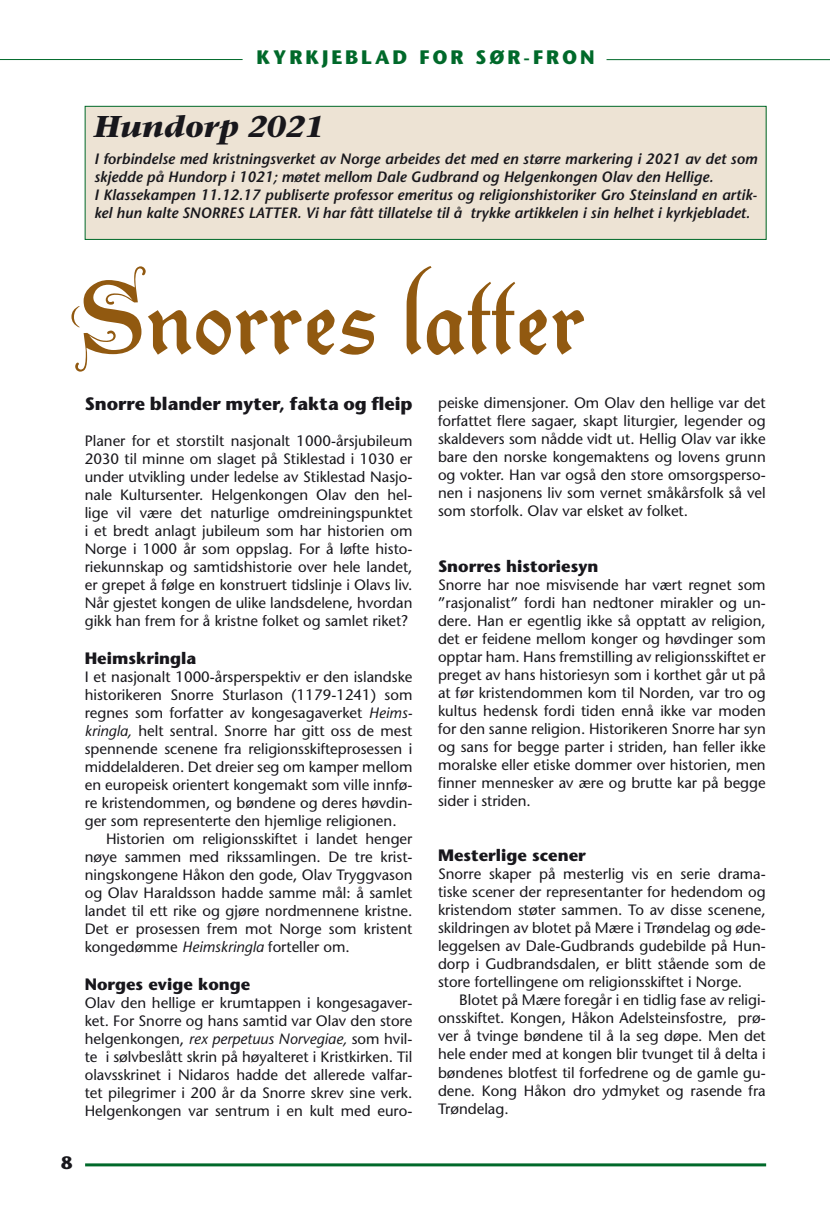
<style>
.page{position:relative;width:830px;height:1212px;background:#fff}
.page>*{position:absolute;margin:0;border:0;box-sizing:border-box;transform-origin:0 0}
.t1{font:130.2px "Frisianus";color:#915910}
.t2{font:italic 700 30px "Stone Serif Std";color:#18171c}
.t3{font:700 19.5px "Stone Sans Std";letter-spacing:.15em;color:#00692a}
.t4{font:700 18px "Stone Sans Std";color:#18171c}
.t5{font:700 16.5px "Stone Sans Std";color:#18171c}
.t6{font:500 15px/18px "Stone Sans Std";color:#18171c;text-align:justify}
.t7{font:italic 600 15px/18px "Stone Sans Std";color:#18171c}
.s1{font-family:"Frisianus Spesial"}
.s2{font-style:italic}
</style>
<div class="page">
<hr style="left:85px;top:1163px;width:680px;height:3px;background:#00692a">
<hr style="left:0;top:59px;width:242px;height:1px;background:#00692a">
<hr style="left:606px;top:59px;width:223px;height:1px;background:#00692a">
<div style="left:85px;top:106px;width:680px;height:133px;background:#ede3d4"></div>
<div style="left:85px;top:106px;width:681px;height:134px;border:1px solid #00692a"></div>
<h3 class="t3" style="left:256px;top:46px;width:339px">KYRKJEBLAD FOR SØR-FRON</h3>
<h2 class="t2" style="left:94px;top:108px;width:231px">Hundorp 2021</h2>
<p class="t7" style="left:94px;top:149px;width:664px">I forbindelse med kristningsverket av Norge arbeides det med en større markering i 2021 av det som skjedde på Hundorp i 1021; møtet mellom Dale Gudbrand og Helgenkongen Olav den Hellige.<br>I Klassekampen 11.12.17 publiserte professor emeritus og religionshistoriker Gro Steinsland en artik&shy;kel hun kalte SNORRES LATTER. Vi har fått tillatelse til å trykke artikkelen i sin helhet i kyrkjebladet.</p>
<h1 class="t1" style="left:78px;top:264px;width:507px"><span class="s1">S</span>norres latter</h1>
<p class="t4" style="left:85px;top:393px;width:329px">Snorre blander myter, fakta og fleip</p>
<p class="t6" style="left:85px;top:432px;width:329px">Planer for et storstilt nasjonalt 1000-årsjubileum 2030 til minne om slaget på Stiklestad i 1030 er under utvikling under ledelse av Stiklestad Nasjo&shy;nale Kultursenter. Helgenkongen Olav den hel&shy;lige vil være det naturlige omdreiningspunktet i et bredt anlagt jubileum som har historien om Norge i 1000 år som oppslag. For å løfte histo&shy;riekunnskap og samtidshistorie over hele landet, er grepet å følge en konstruert tidslinje i Olavs liv.<br>Når gjestet kongen de ulike landsdelene, hvordan gikk han frem for å kristne folket og samlet riket?</p>
<p class="t5" style="left:85px;top:648px;width:113px">Heimskringla</p>
<p class="t6" style="left:85px;top:668px;width:329px">I et nasjonalt 1000-årsperspektiv er den islandske historikeren Snorre Sturlason (1179-1241) som regnes som forfatter av kongesagaverket <span class="s2">Heims&shy;kringla,</span> helt sentral. Snorre har gitt oss de mest spennende scenene fra religionsskifteprosessen i middelalderen. Det dreier seg om kamper mellom en europeisk orientert kongemakt som ville innfø&shy;re kristendommen, og bøndene og deres høvdin&shy;ger som representerte den hjemlige religionen.</p>
<p class="t6" style="left:85px;top:830px;width:329px;text-indent:21px">Historien om religionsskiftet i landet henger nøye sammen med rikssamlingen. De tre krist&shy;ningskongene Håkon den gode, Olav Tryggvason og Olav Haraldsson hadde samme mål: å samlet landet til ett rike og gjøre nordmennene kristne.<br>Det er prosessen frem mot Norge som kristent kongedømme <span class="s2">Heimskringla</span> forteller om.</p>
<p class="t5" style="left:85px;top:974px;width:167px">Norges evige konge</p>
<p class="t6" style="left:85px;top:993px;width:329px">Olav den hellige er krumtappen i kongesagaver&shy;ket. For Snorre og hans samtid var Olav den store helgenkongen, <span class="s2">rex perpetuus Norvegiae,</span> som hvil&shy;te i sølvbeslått skrin på høyalteret i Kristkirken. Til olavsskrinet i Nidaros hadde det allerede valfar&shy;tet pilegrimer i 200 år da Snorre skrev sine verk.<br>Helgenkongen var sentrum i en kult med euro-</p>
<p class="t6" style="left:438px;top:394px;width:329px">peiske dimensjoner. Om Olav den hellige var det forfattet flere sagaer, skapt liturgier, legender og skaldevers som nådde vidt ut. Hellig Olav var ikke bare den norske kongemaktens og lovens grunn og vokter. Han var også den store omsorgsperso&shy;nen i nasjonens liv som vernet småkårsfolk så vel som storfolk. Olav var elsket av folket.</p>
<p class="t5" style="left:438px;top:556px;width:162px">Snorres historiesyn</p>
<p class="t6" style="left:438px;top:575px;width:329px">Snorre har noe misvisende har vært regnet som ”rasjonalist” fordi han nedtoner mirakler og un&shy;dere. Han er egentlig ikke så opptatt av religion, det er feidene mellom konger og høvdinger som opptar ham. Hans fremstilling av religionsskiftet er preget av hans historiesyn som i korthet går ut på at før kristendommen kom til Norden, var tro og kultus hedensk fordi tiden ennå ikke var moden for den sanne religion. Historikeren Snorre har syn og sans for begge parter i striden, han feller ikke moralske eller etiske dommer over historien, men finner mennesker av ære og brutte kar på begge sider i striden.</p>
<p class="t5" style="left:438px;top:846px;width:149px">Mesterlige scener</p>
<p class="t6" style="left:438px;top:865px;width:329px">Snorre skaper på mesterlig vis en serie drama&shy;tiske scener der representanter for hedendom og kristendom støter sammen. To av disse scenene, skildringen av blotet på Mære i Trøndelag og øde&shy;leggelsen av Dale-Gudbrands gudebilde på Hun&shy;dorp i Gudbrandsdalen, er blitt stående som de store fortellingene om religionsskiftet i Norge.</p>
<p class="t6" style="left:438px;top:991px;width:329px;text-indent:21px">Blotet på Mære foregår i en tidlig fase av religi&shy;onsskiftet. Kongen, Håkon Adelsteinsfostre, prø&shy;ver å tvinge bøndene til å la seg døpe. Men det hele ender med at kongen blir tvunget til å delta i bøndenes blotfest til forfedrene og de gamle gu&shy;dene. Kong Håkon dro ydmyket og rasende fra Trøndelag.</p>
<p class="t4" style="left:61px;top:1152px;width:13px">8</p>
</div>
